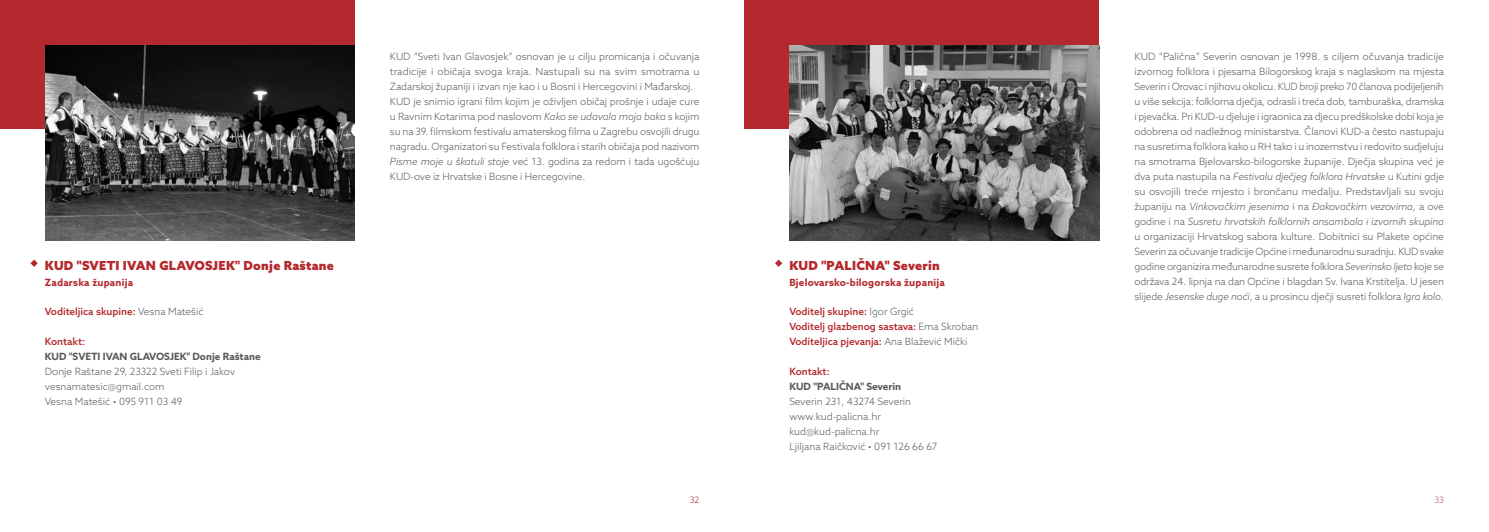
<style>
.page{position:relative;width:1489px;height:532px;background:#fff}
.page>*{position:absolute;margin:0;border:0;box-sizing:border-box;transform-origin:0 0}
.t1{font:900 12.5px "Azo Sans";letter-spacing:.02em;color:#b4292d}
.t2{font:300 10px/15px "Azo Sans";letter-spacing:-.005em;color:#58595b}
.t3{font:500 10px/15px "Azo Sans";color:#b4292d}
.t4{font:700 10px "Azo Sans";color:#58595b}
.t5{font:700 10px "Azo Sans";letter-spacing:.02em;color:#b4292d}
.t6{font:300 8.75px "Azo Sans";color:#b4292d}
.t7{font:300 8.75px "Azo Sans";color:#c35457}
.s1{font-weight:300;color:#58595b}
.s2{font-style:italic}
</style>
<div class="page">
<div style="left:0;top:0;width:354px;height:128px;background:#b4292d"></div>
<img style="left:45px;top:45px;width:309px;height:195px">
<svg style="left:30px;top:259px;width:8px;height:8px"></svg>
<div style="left:744px;top:0;width:354px;height:128px;background:#b4292d"></div>
<svg style="left:775px;top:259px;width:7px;height:8px"></svg>
<img style="left:789px;top:45px;width:309px;height:195px">
<p class="t1" style="left:45px;top:257px;width:290px">KUD "SVETI IVAN GLAVOSJEK" Donje Raštane</p>
<p class="t5" style="left:45px;top:276px;width:90px">Zadarska županija</p>
<p class="t3" style="left:45px;top:304px;width:160px">Voditeljica skupine: <span class="s1">Vesna Matešić</span></p>
<p class="t3" style="left:45px;top:334px;width:42px">Kontakt:</p>
<p class="t4" style="left:45px;top:350px;width:217px">KUD "SVETI IVAN GLAVOSJEK" Donje Raštane</p>
<p class="t2" style="left:45px;top:364px;width:192px">Donje Raštane 29, 23322 Sveti Filip i Jakov vesnamatesic@gmail.com<br>Vesna Matešić • 095 911 03 49</p>
<p class="t2" style="left:390px;top:49px;width:311px">KUD “Sveti Ivan Glavosjek” osnovan je u cilju promicanja i očuvanja tradicije i običaja svoga kraja. Nastupali su na svim smotrama u Zadarskoj županiji i izvan nje kao i u Bosni i Hercegovini i Mađarskoj.<br>KUD je snimio igrani film kojim je oživljen običaj prošnje i udaje cure u Ravnim Kotarima pod naslovom <span class="s2">Kako se udavala moja baka</span> s kojim su na 39. filmskom festivalu amaterskog filma u Zagrebu osvojili drugu nagradu. Organizatori su Festivala folklora i starih običaja pod nazivom <span class="s2">Pisme moje u škatuli stoje</span> već 13. godina za redom i tada ugošćuju KUD-ove iz Hrvatske i Bosne i Hercegovine.</p>
<p class="t1" style="left:789px;top:257px;width:152px">KUD "PALIČNA" Severin</p>
<p class="t5" style="left:789px;top:276px;width:157px">Bjelovarsko-bilogorska županija</p>
<p class="t3" style="left:789px;top:304px;width:191px">Voditelj skupine: <span class="s1">Igor Grgić<br></span>Voditelj glazbenog sastava: <span class="s1">Ema Skroban<br></span>Voditeljica pjevanja: <span class="s1">Ana Blažević Mički</span></p>
<p class="t3" style="left:789px;top:364px;width:42px">Kontakt:</p>
<p class="t4" style="left:789px;top:380px;width:113px">KUD "PALIČNA" Severin</p>
<p class="t2" style="left:789px;top:394px;width:149px">Severin 231, 43274 Severin www.kud-palicna.hr kud@kud-palicna.hr<br>Ljiljana Raičković • 091 126 66 67</p>
<p class="t2" style="left:1134px;top:49px;width:311px;text-align:justify">KUD “Palična” Severin osnovan je 1998. s ciljem očuvanja tradicije izvornog folklora i pjesama Bilogorskog kraja s naglaskom na mjesta Severin i Orovac i njihovu okolicu. KUD broji preko 70 članova podijeljenih u više sekcija: folklorna dječja, odrasli i treća dob, tamburaška, dramska i pjevačka. Pri KUD-u djeluje i igraonica za djecu predškolske dobi koja je odobrena od nadležnog ministarstva. Članovi KUD-a često nastupaju na susretima folklora kako u RH tako i u inozemstvu i redovito sudjeluju na smotrama Bjelovarsko-bilogorske županije. Dječja skupina već je dva puta nastupila na <span class="s2">Festivalu dječjeg folklora Hrvatske</span> u Kutini gdje su osvojili treće mjesto i brončanu medalju. Predstavljali su svoju županiju na <span class="s2">Vinkovačkim jesenima</span> i na <span class="s2">Đakovačkim vezovima</span>, a ove godine i na <span class="s2">Susretu hrvatskih folklornih ansambala i izvornih skupina </span>u organizaciji Hrvatskog sabora kulture. Dobitnici su Plakete općine Severin za očuvanje tradicije Općine i međunarodnu suradnju. KUD svake godine organizira međunarodne susrete folklora <span class="s2">Severinsko ljeto</span> koje se održava 24. lipnja na dan Općine i blagdan Sv. Ivana Krstitelja. U jesen slijede <span class="s2">Jesenske duge noći</span>, a u prosincu dječji susreti folklora <span class="s2">Igra kolo</span>.</p>
<p class="t6" style="left:689px;top:494px;width:11px">32</p>
<p class="t7" style="left:1434px;top:494px;width:11px">33</p>
</div>
